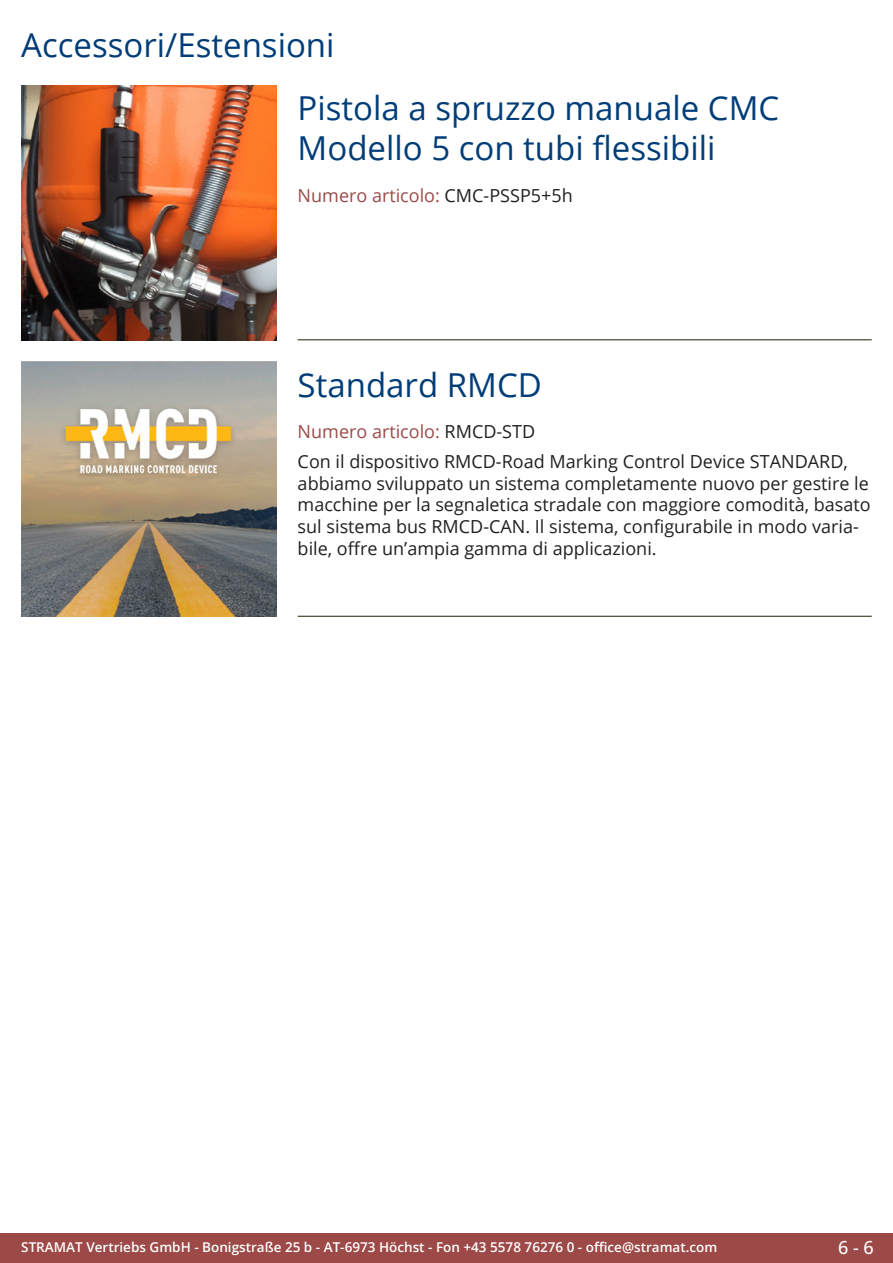
<style>
.page{position:relative;width:893px;height:1263px;background:#fff}
.page>*{position:absolute;margin:0;border:0;box-sizing:border-box;transform-origin:0 0}
.Produkttitel{font:33px/39.6px "Open Sans";color:#003d78}
.RastTitel{font:33px "Open Sans";color:#003d78}
.Beschreibung_Text{font:18px/21.6px "Open Sans";color:#231f20}
.TechDaten_Überschrif{font:18px "Open Sans";color:#9c4948}
.t1{font:500 18px "Open Sans";color:#fff}
.t2{font:600 13.5px "Open Sans";color:#fff}
.s1{color:#231f20}
</style>
<div class="page">
<div style="left:0;top:1233px;width:893px;height:30px;background:#9c4948"></div>
<hr style="left:298px;top:340px;width:574px;height:1px;background:#201d08">
<hr style="left:298px;top:616px;width:574px;height:1px;background:#201d08">
<img style="left:21px;top:85px;width:255px;height:255px">
<img style="left:21px;top:361px;width:255px;height:256px">
<p class="RastTitel" style="left:21px;top:22px;width:315px">Accessori/Estensioni</p>
<p class="Produkttitel" style="left:298px;top:88px;width:483px">Pistola a spruzzo manuale CMC<br>Modello 5 con tubi flessibili</p>
<p class="TechDaten_Überschrif" style="left:298px;top:183px;width:277px">Numero articolo: <span class="s1">CMC-PSSP5+5h</span></p>
<p class="Produkttitel" style="left:298px;top:364px;width:246px">Standard RMCD</p>
<p class="TechDaten_Überschrif" style="left:298px;top:420px;width:239px">Numero articolo: <span class="s1">RMCD-STD</span></p>
<p class="Beschreibung_Text" style="left:298px;top:450px;width:574px">Con il dispositivo RMCD-Road Marking Control Device STANDARD, abbiamo sviluppato un sistema completamente nuovo per gestire le macchine per la segnaletica stradale con maggiore comodità, basato sul sistema bus RMCD-CAN. Il sistema, configurabile in modo varia&shy;bile, offre un’ampia gamma di applicazioni.</p>
<p class="t2" style="left:21px;top:1238px;width:698px">STRAMAT Vertriebs GmbH - Bonigstraße 25 b - AT-6973 Höchst - Fon +43 5578 76276 0 - office@stramat.com</p>
<p class="t1" style="left:838px;top:1234px;width:37px">6 - 6</p>
</div>
